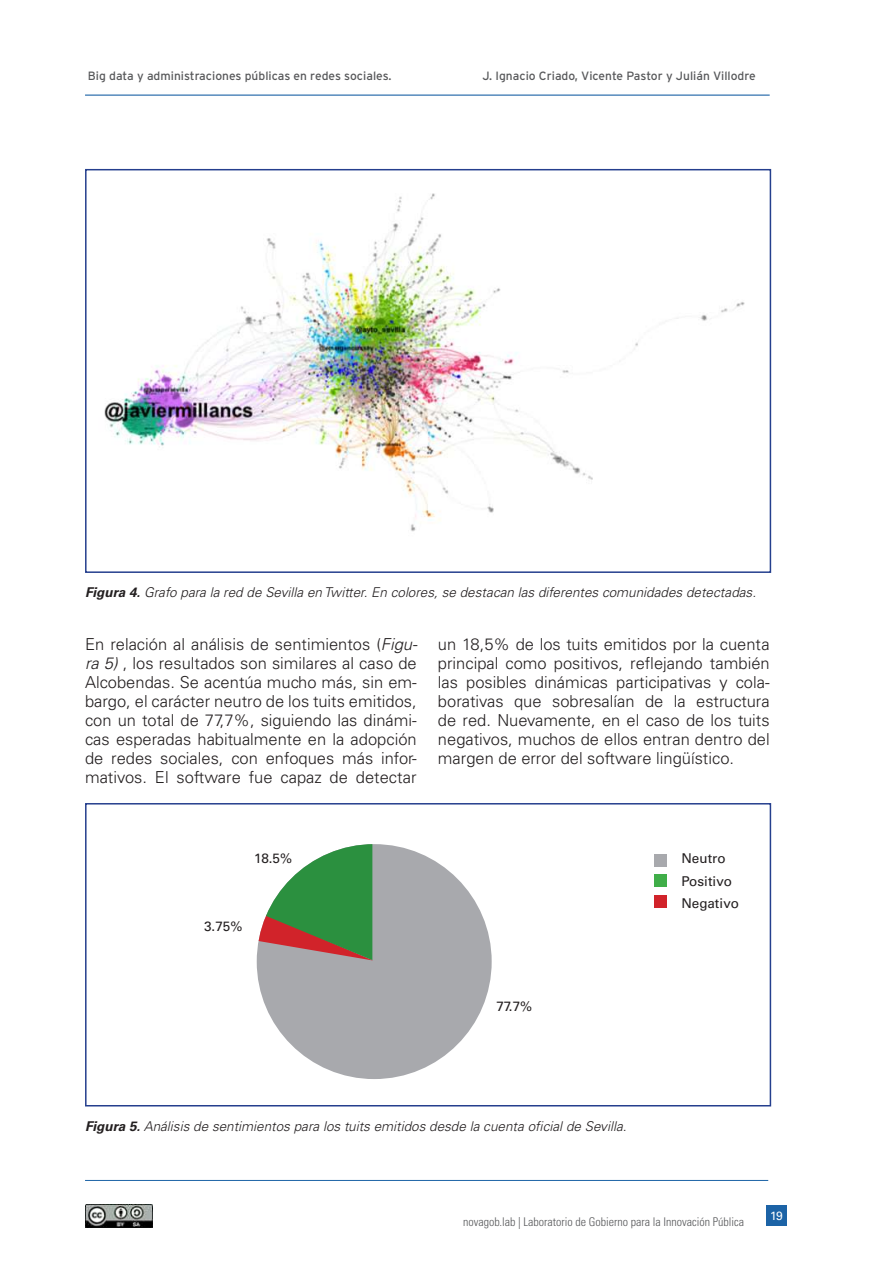
<style>
.page{position:relative;width:893px;height:1263px;background:#fff}
.page>*{position:absolute;margin:0;border:0;box-sizing:border-box;transform-origin:0 0}
.t1{font:300 16.5px/18.9px "Univers";color:#231f20;text-align:justify}
.t2{font:italic 300 13.5px "Univers";color:#231f20}
.t3{font:13.5px/22.5px "Univers";color:#231f20}
.t4{font:12px "Interstate";color:#57585a}
.t5{font:300 condensed 12px "Univers";color:#57585a}
.t6{font:12px "Univers";color:#fff}
.s1{font-weight:700}
.s2{font-style:italic}
</style>
<div class="page">
<hr style="left:85px;top:95px;width:685px;height:1px;background:#1c63a6">
<div style="left:766px;top:1205px;width:21px;height:20px;background:#1c63a6"></div>
<img style="left:85px;top:1204px;width:67px;height:24px">
<hr style="left:85px;top:1180px;width:683px;height:1px;background:#1c63a6">
<img style="left:104px;top:193px;width:641px;height:339px">
<div style="left:85px;top:169px;width:686px;height:404px;border:2px solid #253f8e"></div>
<div style="left:85px;top:803px;width:686px;height:303px;border:2px solid #253f8e"></div>
<div style="left:257px;top:844px;width:235px;height:235px;background:#a8a9ad;border-radius:50%"></div>
<svg style="left:257px;top:844px;width:116px;height:116px"></svg>
<div style="left:654px;top:854px;width:12px;height:12px;background:#a8a9ad"></div>
<div style="left:654px;top:874px;width:12px;height:13px;background:#40ae49"></div>
<div style="left:654px;top:895px;width:12px;height:13px;background:#d1232a"></div>
<p class="t4" style="left:88px;top:69px;width:305px">Big data y administraciones públicas en redes sociales.</p>
<p class="t4" style="left:482px;top:69px;width:275px">J. Ignacio Criado, Vicente Pastor y Julián Villodre</p>
<p class="t2" style="left:85px;top:584px;width:673px"><span class="s1">Figura 4.</span> Grafo para la red de Sevilla en Twitter. En colores, se destacan las diferentes comunidades detectadas.</p>
<p class="t1" style="left:85px;top:635px;width:334px">En relación al análisis de sentimientos (<span class="s2">Figu&shy;ra 5)</span> , los resultados son similares al caso de Alcobendas. Se acentúa mucho más, sin em&shy;bargo, el carácter neutro de los tuits emitidos, con un total de 77,7%, siguiendo las dinámi&shy;cas esperadas habitualmente en la adopción de redes sociales, con enfoques más infor&shy;mativos. El software fue capaz de detectar</p>
<p class="t1" style="left:438px;top:635px;width:333px">un 18,5% de los tuits emitidos por la cuenta principal como positivos, reflejando también las posibles dinámicas participativas y cola&shy;borativas que sobresalían de la estructura de red. Nuevamente, en el caso de los tuits negativos, muchos de ellos entran dentro del margen de error del software lingüístico.</p>
<p class="t3" style="left:254px;top:847px;width:40px">18.5%</p>
<p class="t3" style="left:204px;top:915px;width:40px">3.75%</p>
<p class="t3" style="left:496px;top:994px;width:37px">77.7%</p>
<p class="t3" style="left:681px;top:847px;width:59px">Neutro<br>Positivo<br>Negativo</p>
<p class="t2" style="left:85px;top:1118px;width:543px"><span class="s1">Figura 5.</span> Análisis de sentimientos para los tuits emitidos desde la cuenta oficial de Sevilla.</p>
<p class="t5" style="left:463px;top:1214px;width:283px">novagob.lab | Laboratorio de Gobierno para la Innovación Pública</p>
<p class="t6" style="left:770px;top:1208px;width:14px">19</p>
</div>
